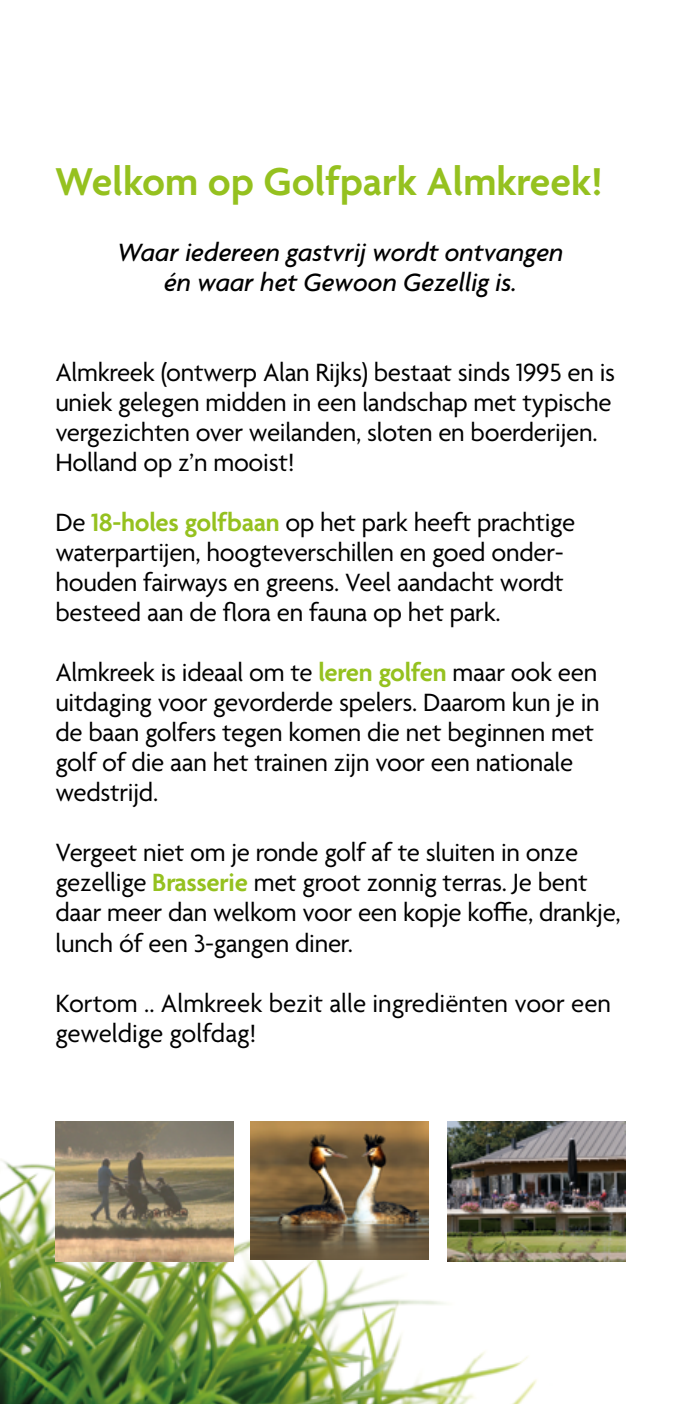
<style>
.page{position:relative;width:681px;height:1404px;background:#fff}
.page>*{position:absolute;margin:0;border:0;box-sizing:border-box;transform-origin:0 0}
.t1{font:600 42px "Agenda";color:#95c11f}
.t2{font:27px/30px "Agenda";letter-spacing:-.01em;color:#000}
.t3{font:italic 500 27px/30px "Agenda";color:#000;text-align:center}
.s1{font-weight:600;color:#95c11f}
</style>
<div class="page">
<img style="left:0;top:1157px;width:552px;height:246px">
<img style="left:250px;top:1121px;width:178px;height:137px">
<img style="left:55px;top:1121px;width:179px;height:140px">
<img style="left:447px;top:1121px;width:178px;height:140px">
<h1 class="t1" style="left:55px;top:159px;width:548px">Welkom op Golfpark Almkreek!</h1>
<p class="t3" style="left:117px;top:237px;width:447px">Waar iedereen gastvrij wordt ontvangen én waar het Gewoon Gezellig is.</p>
<p class="t2" style="left:55px;top:359px;width:561px">Almkreek (ontwerp Alan Rijks) bestaat sinds 1995 en is uniek gelegen midden in een landschap met typische vergezichten over weilanden, sloten en boerderijen.<br>Holland op z’n mooist!</p>
<p class="t2" style="left:55px;top:509px;width:521px">De <span class="s1">18-holes golfbaan</span> op het park heeft prachtige waterpartijen, hoogteverschillen en goed onder&shy;houden fairways en greens. Veel aandacht wordt besteed aan de flora en fauna op het park.</p>
<p class="t2" style="left:55px;top:659px;width:545px">Almkreek is ideaal om te <span class="s1">leren golfen</span> maar ook een uitdaging voor gevorderde spelers. Daarom kun je in de baan golfers tegen komen die net beginnen met golf of die aan het trainen zijn voor een nationale wedstrijd.</p>
<p class="t2" style="left:55px;top:839px;width:566px">Vergeet niet om je ronde golf af te sluiten in onze gezellige <span class="s1">Brasserie</span> met groot zonnig terras. Je bent daar meer dan welkom voor een kopje koffie, drankje, lunch óf een 3-gangen diner.</p>
<p class="t2" style="left:55px;top:989px;width:557px">Kortom .. Almkreek bezit alle ingrediënten voor een geweldige golfdag!</p>
</div>
